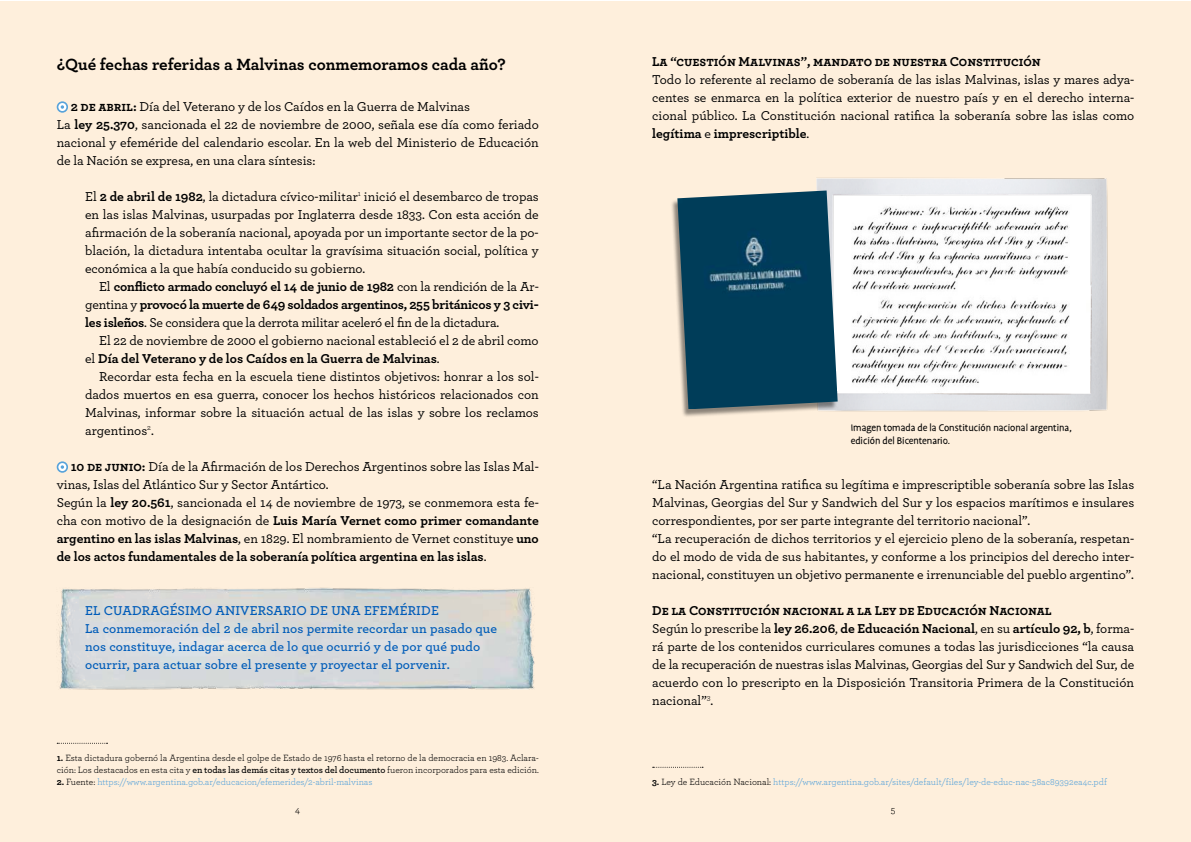
<style>
.page{position:relative;width:1191px;height:842px;background:#fff}
.page>*{position:absolute;margin:0;border:0;box-sizing:border-box;transform-origin:0 0}
.t1{font:700 17px "Archer";color:#000}
.t2{font:500 13.5px/18px "Archer";color:#000}
.t3{font:700 13.5px/18px "Archer";color:#000;text-align:justify}
.t4{font:600 13.5px/18px "Archer";letter-spacing:.01em;color:#005cb9}
.t5{font:11px/13px "Duper";color:#000}
.t6{font:10px "Archer";color:#000}
.t7{font:9.5px/12px "Archer";color:#000}
.t8{font:9.5px "Archer";color:#58a3da}
.s1{font-weight:700}
.s2{font-weight:500}
.s3{font-weight:600}
.s4{font-weight:700;color:#000}
.s5{color:#000}
</style>
<div class="page">
<div style="left:0;top:1px;width:1191px;height:841px;background:#feefdc"></div>
<img style="left:816px;top:177px;width:292px;height:235px">
<div style="left:670px;top:191px;width:167px;height:227px;background:#000;opacity:.45"></div>
<img style="left:677px;top:190px;width:160px;height:219px">
<img style="left:58px;top:588px;width:477px;height:102px">
<svg style="left:57px;top:101px;width:11px;height:12px"></svg>
<svg style="left:58px;top:103px;width:8px;height:8px"></svg>
<svg style="left:61px;top:105px;width:3px;height:4px"></svg>
<svg style="left:57px;top:461px;width:11px;height:12px"></svg>
<svg style="left:58px;top:463px;width:8px;height:8px"></svg>
<svg style="left:61px;top:465px;width:3px;height:4px"></svg>
<svg style="left:57px;top:743px;width:51px;height:1px"></svg>
<svg style="left:652px;top:767px;width:51px;height:1px"></svg>
<p class="t1" style="left:57px;top:51px;width:450px">¿Qué fechas referidas a Malvinas conmemoramos cada año?</p>
<p class="t2" style="left:57px;top:96px;width:483px;text-indent:14px"><span class="s1">2 de abril:</span> Día del Veterano y de los Caídos en la Guerra de Malvinas<br>La <span class="s1">ley 25.370</span>, sancionada el 22 de noviembre de 2000, señala ese día como feriado nacional y efeméride del calendario escolar. En la web del Ministerio de Educación de la Nación se expresa, en una clara síntesis:</p>
<p class="t2" style="left:85px;top:186px;width:455px;text-align:justify">El <span class="s1">2 de abril de 1982</span>, la dictadura cívico-militar<sup>1</sup> inició el desembarco de tropas en las islas Malvinas, usurpadas por Inglaterra desde 1833. Con esta acción de afirmación de la soberanía nacional, apoyada por un importante sector de la po&shy;blación, la dictadura intentaba ocultar la gravísima situación social, política y económica a la que había conducido su gobierno.</p>
<p class="t3" style="left:85px;top:276px;width:455px;text-indent:14px"><span class="s2">El</span> conflicto armado concluyó el 14 de junio de 1982 <span class="s2">con la rendición de la Ar&shy;gentina y</span> provocó la muerte de 649 soldados argentinos, 255 británicos y 3 civi&shy;les isleños<span class="s2">. Se considera que la derrota militar aceleró el fin de la dictadura.</span></p>
<p class="t2" style="left:85px;top:330px;width:455px;text-indent:14px">El 22 de noviembre de 2000 el gobierno nacional estableció el 2 de abril como el <span class="s1">Día del Veterano y de los Caídos en la Guerra de Malvinas</span>.</p>
<p class="t2" style="left:85px;top:366px;width:455px;text-align:justify;text-indent:14px">Recordar esta fecha en la escuela tiene distintos objetivos: honrar a los sol&shy;dados muertos en esa guerra, conocer los hechos históricos relacionados con Malvinas, informar sobre la situación actual de las islas y sobre los reclamos argentinos<sup>2</sup>.</p>
<p class="t2" style="left:57px;top:456px;width:483px;text-indent:14px"><span class="s1">10 de junio:</span> Día de la Afirmación de los Derechos Argentinos sobre las Islas Mal&shy;vinas, Islas del Atlántico Sur y Sector Antártico.<br>Según la <span class="s1">ley 20.561</span>, sancionada el 14 de noviembre de 1973, se conmemora esta fe&shy;cha con motivo de la designación de <span class="s1">Luis María Vernet como primer comandante argentino en las islas Malvinas</span>, en 1829. El nombramiento de Vernet constituye <span class="s1">uno de los actos fundamentales de la soberanía política argentina en las islas</span>.</p>
<p class="t4" style="left:85px;top:600px;width:413px">EL CUADRAGÉSIMO ANIVERSARIO DE UNA EFEMÉRIDE<br>La conmemoración del 2 de abril nos permite recordar un pasado que nos constituye, indagar acerca de lo que ocurrió y de por qué pudo ocurrir, para actuar sobre el presente y proyectar el porvenir.</p>
<p class="t3" style="left:652px;top:51px;width:390px">La “cuestión Malvinas”, mandato de nuestra Constitución</p>
<p class="t2" style="left:652px;top:69px;width:483px;text-align:justify">Todo lo referente al reclamo de soberanía de las islas Malvinas, islas y mares adya&shy;centes se enmarca en la política exterior de nuestro país y en el derecho interna&shy;cional público. La Constitución nacional ratifica la soberanía sobre las islas como <span class="s1">legítima</span> e <span class="s1">imprescriptible</span>.</p>
<p class="t5" style="left:850px;top:422px;width:222px">Imagen tomada de la Constitución nacional argentina, edición del Bicentenario.</p>
<p class="t2" style="left:652px;top:474px;width:483px">“La Nación Argentina ratifica su legítima e imprescriptible soberanía sobre las Islas Malvinas, Georgias del Sur y Sandwich del Sur y los espacios marítimos e insulares correspondientes, por ser parte integrante del territorio nacional”.<br>“La recuperación de dichos territorios y el ejercicio pleno de la soberanía, respetan&shy;do el modo de vida de sus habitantes, y conforme a los principios del derecho inter&shy;nacional, constituyen un objetivo permanente e irrenunciable del pueblo argentino”.</p>
<p class="t2" style="left:652px;top:600px;width:483px"><span class="s1">De la Constitución nacional a la Ley de Educación Nacional<br></span>Según lo prescribe la <span class="s1">ley 26.206</span>, <span class="s1">de Educación Nacional</span>, en su <span class="s1">artículo 92, b</span>, forma&shy;rá parte de los contenidos curriculares comunes a todas las jurisdicciones “la causa de la recuperación de nuestras islas Malvinas, Georgias del Sur y Sandwich del Sur, de acuerdo con lo prescripto en la Disposición Transitoria Primera de la Constitución nacional”<sup>3</sup>.</p>
<p class="t7" style="left:57px;top:752px;width:483px"><span class="s1">1.</span> Esta dictadura gobernó la Argentina desde el golpe de Estado de 1976 hasta el retorno de la democracia en 1983. Aclara&shy;ción: Los destacados en esta cita y <span class="s3">en todas las demás citas y textos del documento</span> fueron incorporados para esta edición.</p>
<p class="t8" style="left:57px;top:775px;width:317px"><span class="s4">2.</span> <span class="s5">Fuente:</span> https://www.argentina.gob.ar/educacion/efemerides/2-abril-malvinas</p>
<p class="t8" style="left:652px;top:775px;width:456px"><span class="s4">3.</span> <span class="s5">Ley de Educación Nacional:</span> https://www.argentina.gob.ar/sites/default/files/ley-de-educ-nac-58ac89392ea4c.pdf</p>
<p class="t6" style="left:295px;top:803px;width:6px">4</p>
<p class="t6" style="left:891px;top:803px;width:6px">5</p>
</div>
